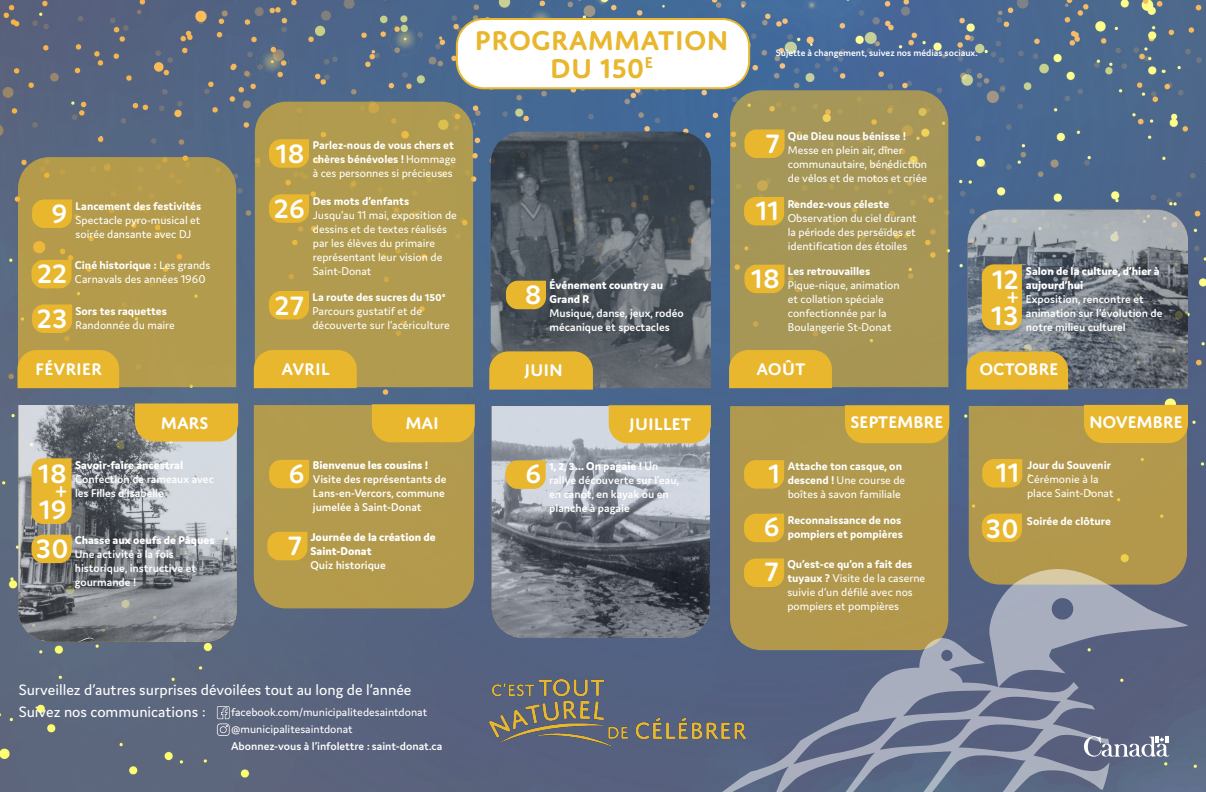
<style>
.page{position:relative;width:1206px;height:792px;background:#fff}
.page>*{position:absolute;margin:0;border:0;box-sizing:border-box;transform-origin:0 0}
.t1{font:600 32px "Domus";color:#fff}
.t2{font:600 29px "Domus Titling";color:#e8b72e}
.t3{font:600 22px "Domus";color:#fff}
.t4{font:600 18px "Domus Titling";letter-spacing:-.01em;color:#fff}
.t5{font:16px "Domus";color:#fff}
.t6{font:12px/14px "Domus";color:#fff}
.t7{font:600 12px/14px "Domus";color:#fff}
.t8{font:700 12px/14px "Domus";color:#fff}
.t9{font:800 12px/14px "Domus";color:#fff}
.t10{font:600 10px "Domus";color:#fff}
.s1{font-weight:400}
.s2{font-weight:700}
.s3{font-weight:800}
</style>
<div class="page">
<img style="left:0;top:0;width:1206px;height:792px">
<img style="left:18px;top:405px;width:219px;height:237px">
<div style="left:18px;top:157px;width:218px;height:230px;background:#b49b4c"></div>
<div style="left:969px;top:406px;width:218px;height:162px;background:#b2984c"></div>
<div style="left:730px;top:406px;width:218px;height:162px;background:#b1994e"></div>
<div style="left:730px;top:90px;width:218px;height:297px;background:#a69656"></div>
<img style="left:492px;top:406px;width:218px;height:232px">
<div style="left:255px;top:102px;width:218px;height:285px;background:#b09b4f"></div>
<svg style="left:711px;top:568px;width:478px;height:224px;background:#7b7e84"></svg>
<img style="left:968px;top:210px;width:220px;height:178px">
<div style="left:254px;top:405px;width:220px;height:203px;background:#b39a4c"></div>
<img style="left:491px;top:132px;width:220px;height:256px">
<svg style="left:31px;top:260px;width:41px;height:28px"></svg>
<svg style="left:32px;top:199px;width:40px;height:29px"></svg>
<svg style="left:31px;top:535px;width:41px;height:28px"></svg>
<svg style="left:269px;top:291px;width:40px;height:28px"></svg>
<svg style="left:269px;top:139px;width:40px;height:29px"></svg>
<svg style="left:269px;top:460px;width:40px;height:28px"></svg>
<svg style="left:267px;top:532px;width:40px;height:28px"></svg>
<svg style="left:506px;top:460px;width:40px;height:29px"></svg>
<svg style="left:744px;top:265px;width:41px;height:28px"></svg>
<svg style="left:744px;top:129px;width:41px;height:29px"></svg>
<svg style="left:744px;top:197px;width:40px;height:28px"></svg>
<svg style="left:744px;top:559px;width:40px;height:28px"></svg>
<svg style="left:744px;top:460px;width:40px;height:29px"></svg>
<svg style="left:744px;top:514px;width:40px;height:28px"></svg>
<svg style="left:31px;top:458px;width:41px;height:66px;background:#e2b434"></svg>
<div style="left:982px;top:264px;width:40px;height:66px;background:#e8b72e"></div>
<svg style="left:506px;top:281px;width:40px;height:28px"></svg>
<svg style="left:982px;top:459px;width:40px;height:29px"></svg>
<svg style="left:982px;top:514px;width:40px;height:28px"></svg>
<svg style="left:609px;top:405px;width:102px;height:38px;background:#e5b734"></svg>
<svg style="left:489px;top:351px;width:104px;height:39px;background:#dfb232"></svg>
<svg style="left:135px;top:403px;width:103px;height:39px;background:#e2b535"></svg>
<div style="left:18px;top:350px;width:101px;height:38px;background:#e8b72e"></div>
<svg style="left:372px;top:404px;width:103px;height:38px;background:#e4b530"></svg>
<div style="left:254px;top:350px;width:103px;height:38px;background:#e8b72e"></div>
<div style="left:845px;top:405px;width:104px;height:38px;background:#e8b72e"></div>
<div style="left:729px;top:350px;width:103px;height:38px;background:#e8b72e"></div>
<div style="left:1084px;top:405px;width:104px;height:38px;background:#e8b72e"></div>
<svg style="left:966px;top:351px;width:102px;height:39px;background:#e0b334"></svg>
<div style="left:457px;top:19px;width:292px;height:69px;background:#fff;border-radius:27px"></div>
<div style="left:456px;top:18px;width:294px;height:71px;border:2px solid #e8b72e;border-radius:27px"></div>
<svg style="left:32px;top:305px;width:40px;height:28px"></svg>
<svg style="left:269px;top:194px;width:40px;height:29px"></svg>
<img style="left:490px;top:679px;width:263px;height:73px">
<svg style="left:217px;top:706px;width:13px;height:30px"></svg>
<svg style="left:1084px;top:736px;width:85px;height:21px"></svg>
<p class="t2" style="left:475px;top:23px;width:256px">PROGRAMMATION</p>
<p class="t2" style="left:550px;top:51px;width:105px">DU 150<sup>E</sup></p>
<p class="t10" style="left:776px;top:47px;width:203px">Sujette à changement, suivez nos médias sociaux.</p>
<p class="t1" style="left:276px;top:135px;width:31px">18</p>
<p class="t8" style="left:313px;top:138px;width:145px">Parlez-nous de vous chers et chères bénévoles ! <span class="s1">Hommage à ces personnes si précieuses</span></p>
<p class="t1" style="left:765px;top:125px;width:17px">7</p>
<p class="t8" style="left:788px;top:129px;width:120px">Que Dieu nous bénisse !</p>
<p class="t6" style="left:788px;top:143px;width:141px">Messe en plein air, dîner communautaire, bénédiction de vélos et de motos et criée</p>
<p class="t1" style="left:51px;top:195px;width:18px">9</p>
<p class="t8" style="left:76px;top:199px;width:127px">Lancement des festivités</p>
<p class="t6" style="left:76px;top:213px;width:126px">Spectacle pyro-musical et soirée dansante avec DJ</p>
<p class="t1" style="left:37px;top:255px;width:32px">22</p>
<p class="t6" style="left:75px;top:258px;width:137px"><span class="s2">Ciné historique :</span> Les grands<br>Carnavals des années 1960</p>
<p class="t1" style="left:37px;top:300px;width:32px">23</p>
<p class="t8" style="left:76px;top:304px;width:101px">Sors tes raquettes<br><span class="s1">Randonnée du maire</span></p>
<p class="t1" style="left:274px;top:190px;width:33px">26</p>
<p class="t8" style="left:313px;top:193px;width:98px">Des mots d’enfants</p>
<p class="t6" style="left:313px;top:208px;width:146px">Jusqu’au 11 mai, exposition de dessins et de textes réalisés par les élèves du primaire représentant leur vision de<br>Saint-Donat</p>
<p class="t1" style="left:275px;top:287px;width:31px">27</p>
<p class="t8" style="left:312px;top:290px;width:134px">La route des sucres du 150<sup>e</sup></p>
<p class="t6" style="left:312px;top:304px;width:139px">Parcours gustatif et de découverte sur l’acériculture</p>
<p class="t1" style="left:524px;top:276px;width:19px">8</p>
<p class="t9" style="left:550px;top:278px;width:115px">Événement country au<br>Grand R</p>
<p class="t7" style="left:550px;top:306px;width:136px">Musique, danse, jeux, rodéo mécanique et spectacles</p>
<p class="t1" style="left:755px;top:192px;width:25px">11</p>
<p class="t6" style="left:788px;top:197px;width:131px"><span class="s2">Rendez-vous céleste<br></span>Observation du ciel durant la période des perséïdes et identification des étoiles</p>
<p class="t1" style="left:751px;top:260px;width:31px">18</p>
<p class="t8" style="left:788px;top:264px;width:84px">Les retrouvailles</p>
<p class="t6" style="left:788px;top:278px;width:113px">Pique-nique, animation et collation spéciale confectionnée par la<br>Boulangerie St-Donat</p>
<p class="t1" style="left:992px;top:261px;width:28px">12</p>
<p class="t3" style="left:1007px;top:284px;width:14px">+</p>
<p class="t1" style="left:991px;top:297px;width:29px">13</p>
<p class="t9" style="left:1026px;top:264px;width:135px">Salon de la culture, d’hier à aujourd’hui</p>
<p class="t7" style="left:1026px;top:292px;width:138px">Exposition, rencontre et animation sur l’évolution de notre milieu culturel</p>
<p class="t4" style="left:35px;top:359px;width:68px">FÉVRIER</p>
<p class="t4" style="left:282px;top:359px;width:50px">AVRIL</p>
<p class="t4" style="left:524px;top:360px;width:40px">JUIN</p>
<p class="t4" style="left:756px;top:359px;width:51px">AOÛT</p>
<p class="t4" style="left:979px;top:359px;width:81px">OCTOBRE</p>
<p class="t4" style="left:161px;top:412px;width:49px">MARS</p>
<p class="t4" style="left:405px;top:412px;width:35px">MAI</p>
<p class="t4" style="left:629px;top:414px;width:64px">JUILLET</p>
<p class="t4" style="left:851px;top:411px;width:95px">SEPTEMBRE</p>
<p class="t4" style="left:1089px;top:411px;width:95px">NOVEMBRE</p>
<p class="t1" style="left:38px;top:455px;width:31px">18</p>
<p class="t3" style="left:55px;top:477px;width:14px">+</p>
<p class="t1" style="left:39px;top:491px;width:30px">19</p>
<p class="t9" style="left:75px;top:458px;width:110px">Savoir-faire ancestral</p>
<p class="t7" style="left:75px;top:472px;width:140px">Confection de rameaux avec les Filles d’Isabelle</p>
<p class="t1" style="left:289px;top:455px;width:18px">6</p>
<p class="t9" style="left:313px;top:458px;width:117px">Bienvenue les cousins !</p>
<p class="t7" style="left:313px;top:472px;width:135px">Visite des représentants de</p>
<p class="t7" style="left:313px;top:486px;width:134px">Lans-en-Vercors, commune jumelée à Saint-Donat</p>
<p class="t1" style="left:525px;top:455px;width:18px">6</p>
<p class="t7" style="left:549px;top:459px;width:131px"><span class="s3">1, 2, 3... On pagaie !</span> Un rallye découverte sur l’eau, en canot, en kayak ou en planche à pagaie</p>
<p class="t1" style="left:35px;top:530px;width:35px">30</p>
<p class="t9" style="left:75px;top:533px;width:141px">Chasse aux oeufs de Pâques</p>
<p class="t7" style="left:75px;top:547px;width:123px">Une activité à la fois historique, instructive et gourmande !</p>
<p class="t1" style="left:287px;top:527px;width:17px">7</p>
<p class="t9" style="left:310px;top:530px;width:127px">Journée de la création de</p>
<p class="t9" style="left:310px;top:544px;width:63px">Saint-Donat</p>
<p class="t7" style="left:310px;top:558px;width:77px">Quiz historique</p>
<p class="t1" style="left:768px;top:455px;width:13px">1</p>
<p class="t6" style="left:788px;top:459px;width:119px"><span class="s2">Attache ton casque, on descend !</span> Une course de boîtes à savon familiale</p>
<p class="t1" style="left:763px;top:508px;width:18px">6</p>
<p class="t8" style="left:788px;top:513px;width:117px">Reconnaissance de nos pompiers et pompières</p>
<p class="t1" style="left:764px;top:553px;width:17px">7</p>
<p class="t6" style="left:787px;top:557px;width:139px"><span class="s2">Qu’est-ce qu’on a fait des tuyaux ?</span> Visite de la caserne suivie d’un défilé avec nos pompiers et pompières</p>
<p class="t1" style="left:996px;top:454px;width:25px">11</p>
<p class="t8" style="left:1027px;top:457px;width:85px">Jour du Souvenir</p>
<p class="t6" style="left:1027px;top:471px;width:73px">Cérémonie à la</p>
<p class="t6" style="left:1027px;top:485px;width:88px">place Saint-Donat</p>
<p class="t1" style="left:985px;top:510px;width:35px">30</p>
<p class="t8" style="left:1027px;top:514px;width:85px">Soirée de clôture</p>
<p class="t5" style="left:19px;top:681px;width:394px">Surveillez d’autres surprises dévoilées tout au long de l’année</p>
<p class="t5" style="left:19px;top:703px;width:189px">Suivez nos communications :</p>
<p class="t6" style="left:231px;top:705px;width:198px">facebook.com/municipalitedesaintdonat</p>
<p class="t6" style="left:231px;top:722px;width:123px">@municipalitesaintdonat</p>
<p class="t7" style="left:231px;top:739px;width:213px">Abonnez-vous à l’infolettre : saint-donat.ca</p>
</div>
